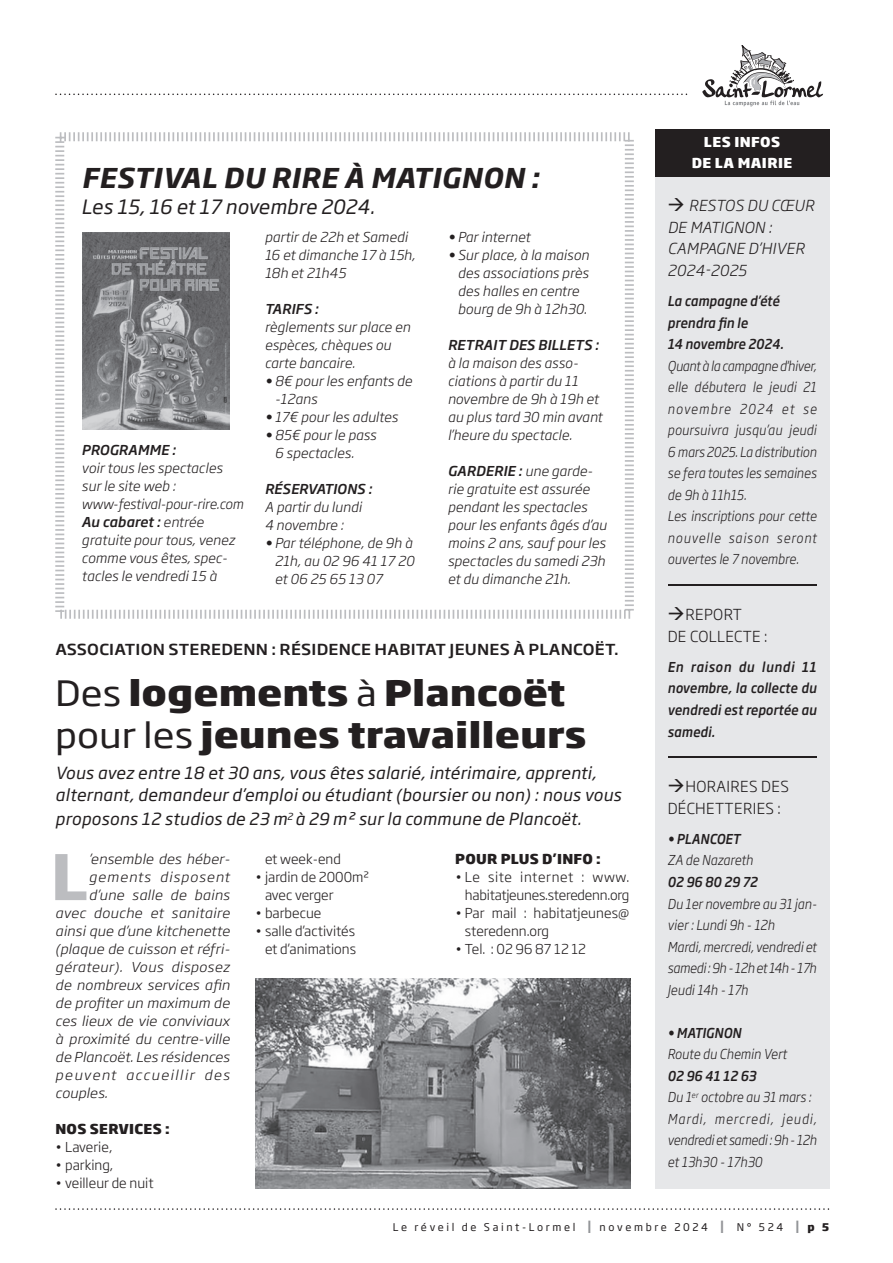
<style>
.page{position:relative;width:893px;height:1263px;background:#fff}
.page>*{position:absolute;margin:0;border:0;box-sizing:border-box;transform-origin:0 0}
.t1{font:700 61.95px "Soho Gothic Pro";color:#bcbdc0;scale:1.05 1}
.t2{font:800 34.5px/42px "Soho Gothic Pro";color:#231f20;scale:1.1 1}
.t3{font:italic 700 27px "Soho Gothic Pro";letter-spacing:.025em;color:#231f20}
.t4{font:italic 19.5px "Soho Gothic Pro";letter-spacing:.01em;color:#231f20}
.t5{font:italic 16.5px/22.5px "Soho Gothic Pro";letter-spacing:.02em;color:#231f20}
.t6{font:500 15px "Soho Gothic Pro";letter-spacing:.015em;color:#231f20;scale:1.1 1}
.t7{font:italic 300 15px/21.6px "Soho Gothic Pro";letter-spacing:.025em;color:#231f20}
.t8{font:300 15px/21.6px "Soho Gothic Pro";letter-spacing:.025em;color:#231f20}
.t9{font:italic 300 13.5px/18px "Soho Gothic Pro";letter-spacing:.01em;color:#231f20}
.t10{font:italic 300 13.5px/21.6px "Soho Gothic Pro";letter-spacing:.01em;color:#231f20;scale:.9 1}
.t11{font:italic 300 13.5px "Soho Gothic Pro";letter-spacing:.01em;color:#231f20;scale:1.05 1}
.t12{font:300 13.5px/18px "Soho Gothic Pro";color:#231f20}
.t13{font:italic 500 13.5px/21.6px "Soho Gothic Pro";letter-spacing:.01em;color:#231f20;scale:.9 1}
.t14{font:italic 500 13.5px "Soho Gothic Pro";letter-spacing:.01em;color:#231f20}
.t15{font:300 13.5px/18px "Soho Gothic Pro";letter-spacing:-.02em;color:#231f20;text-align:right}
.t16{font:800 13.5px "Soho Gothic Pro";letter-spacing:.025em;color:#231f20}
.t17{font:italic 300 13.5px "Soho Gothic Pro";letter-spacing:.035em;color:#231f20;scale:1.05 1}
.t18{font:italic 300 13.5px "Soho Gothic Pro";letter-spacing:.1em;color:#231f20;scale:1.05 1}
.t19{font:800 13.5px/21.6px "Soho Gothic Pro";letter-spacing:.035em;color:#fff;text-align:center}
.t20{font:italic 300 13.5px "Soho Gothic Pro";letter-spacing:.075em;color:#231f20;scale:1.05 1}
.t21{font:10.5px "Soho Gothic Pro";letter-spacing:.25em;color:#231f20}
.s1{font-weight:500}
.s2{font-weight:400}
.s3{font-weight:500;font-size:16.65px;color:#939598}
.s4{font-weight:800}
</style>
<div class="page">
<svg style="left:55px;top:1208px;width:774px;height:2px"></svg>
<svg style="left:702px;top:45px;width:121px;height:62px"></svg>
<svg style="left:55px;top:94px;width:632px;height:1px"></svg>
<img style="left:255px;top:978px;width:375px;height:210px">
<div style="left:655px;top:132px;width:174px;height:1056px;background:#e6e7e9"></div>
<div style="left:655px;top:130px;width:174px;height:25px;background:#231f20"></div>
<div style="left:655px;top:151px;width:174px;height:26px;background:#231f20"></div>
<hr style="left:668px;top:584px;width:148px;height:2px;background:#231f20">
<hr style="left:668px;top:756px;width:148px;height:2px;background:#231f20">
<svg style="left:55px;top:132px;width:579px;height:487px"></svg>
<img style="left:82px;top:232px;width:148px;height:197px">
<h3 class="t3" style="left:81px;top:157px;width:459px">FESTIVAL DU RIRE À MATIGNON :</h3>
<h3 class="t4" style="left:81px;top:191px;width:295px">Les 15, 16 et 17 novembre 2024.</h3>
<p class="t14" style="left:82px;top:439px;width:96px">PROGRAMME :</p>
<p class="t9" style="left:82px;top:458px;width:163px">voir tous les spectacles sur le site web : www-festival-pour-rire.com<br><span class="s1">Au cabaret :</span> entrée gratuite pour tous, venez comme vous êtes, spec&shy;tacles le vendredi 15 à</p>
<p class="t9" style="left:265px;top:228px;width:152px">partir de 22h et Samedi<br>16 et dimanche 17 à 15h,<br>18h et 21h45</p>
<p class="t14" style="left:265px;top:299px;width:55px">TARIFS :</p>
<p class="t9" style="left:265px;top:318px;width:147px">règlements sur place en espèces, chèques ou carte bancaire.</p>
<p class="t9" style="left:275px;top:372px;width:139px;text-indent:-10px">• 8€ pour les enfants de -12ans</p>
<p class="t9" style="left:265px;top:408px;width:135px">• 17€ pour les adultes</p>
<p class="t9" style="left:275px;top:426px;width:103px;text-indent:-10px">• 85€ pour le pass<br>6 spectacles.</p>
<p class="t14" style="left:265px;top:479px;width:109px">RÉSERVATIONS :</p>
<p class="t9" style="left:265px;top:497px;width:99px">A partir du lundi<br>4 novembre :</p>
<p class="t9" style="left:275px;top:533px;width:141px;text-indent:-10px">• Par téléphone, de 9h à<br>21h, au 02 96 41 17 20 et 06 25 65 13 07</p>
<p class="t9" style="left:448px;top:227px;width:84px">• Par internet</p>
<p class="t9" style="left:458px;top:245px;width:133px;text-indent:-10px">• Sur place, à la maison des associations près des halles en centre bourg de 9h à 12h30.</p>
<p class="t14" style="left:448px;top:335px;width:153px">RETRAIT DES BILLETS :</p>
<p class="t9" style="left:448px;top:353px;width:156px">à la maison des asso&shy;ciations à partir du 11 novembre de 9h à 19h et au plus tard 30 min avant l’heure du spectacle.</p>
<p class="t9" style="left:448px;top:461px;width:161px"><span class="s1">GARDERIE :</span> une garde&shy;rie gratuite est assurée pendant les spectacles pour les enfants âgés d’au moins 2 ans, sauf pour les spectacles du samedi 23h et du dimanche 21h.</p>
<p class="t6" style="left:55px;top:638px;width:514px">ASSOCIATION STEREDENN : RÉSIDENCE HABITAT JEUNES À PLANCOËT.</p>
<h2 class="t2" style="left:55px;top:670px;width:484px"><span class="s2">Des</span> logements <span class="s2">à</span> Plancoët <span class="s2">pour les</span> jeunes travailleurs</h2>
<p class="t5" style="left:55px;top:761px;width:567px">Vous avez entre 18 et 30 ans, vous êtes salarié, intérimaire, apprenti, alternant, demandeur d’emploi ou étudiant (boursier ou non) : nous vous</p>
<p class="t5" style="left:55px;top:807px;width:528px">proposons 12 studios de 23 m<sup>2</sup> à 29 m2 sur la commune de Plancoët.</p>
<h1 class="t1" style="left:51px;top:828px;width:37px">L</h1>
<p class="t11" style="left:89px;top:848px;width:136px">’ensemble des héber-</p>
<p class="t20" style="left:89px;top:866px;width:136px">gements disposent</p>
<p class="t11" style="left:89px;top:884px;width:136px">d’une salle de bains</p>
<p class="t11" style="left:55px;top:902px;width:168px">avec douche et sanitaire</p>
<p class="t11" style="left:55px;top:920px;width:168px">ainsi que d’une kitchenette</p>
<p class="t11" style="left:55px;top:938px;width:168px">(plaque de cuisson et réfri-</p>
<p class="t17" style="left:55px;top:956px;width:168px">gérateur). Vous disposez</p>
<p class="t11" style="left:55px;top:974px;width:168px">de nombreux services afin</p>
<p class="t11" style="left:55px;top:992px;width:168px">de profiter un maximum de</p>
<p class="t11" style="left:55px;top:1010px;width:168px">ces lieux de vie conviviaux</p>
<p class="t11" style="left:55px;top:1028px;width:168px">à proximité du centre-ville</p>
<p class="t11" style="left:55px;top:1046px;width:168px">de Plancoët. Les résidences</p>
<p class="t18" style="left:55px;top:1064px;width:168px">peuvent accueillir des</p>
<p class="t11" style="left:55px;top:1082px;width:51px">couples.</p>
<p class="t16" style="left:55px;top:1118px;width:116px">NOS SERVICES :</p>
<p class="t12" style="left:55px;top:1137px;width:59px">• Laverie,</p>
<p class="t12" style="left:55px;top:1155px;width:59px">• parking,</p>
<p class="t12" style="left:55px;top:1173px;width:100px">• veilleur de nuit</p>
<p class="t12" style="left:265px;top:849px;width:77px">et week-end</p>
<p class="t12" style="left:265px;top:867px;width:106px;text-indent:-10px">• jardin de 2000m² avec verger</p>
<p class="t12" style="left:255px;top:903px;width:68px">• barbecue</p>
<p class="t12" style="left:255px;top:921px;width:102px;text-align:right">• salle d’activités et d’animations</p>
<p class="t16" style="left:455px;top:848px;width:147px">POUR PLUS D’INFO :</p>
<p class="t15" style="left:455px;top:867px;width:176px">• Le site internet : www. habitatjeunes.steredenn.org</p>
<p class="t12" style="left:465px;top:903px;width:166px;text-indent:-10px">• Par mail : habitatjeunes@ steredenn.org</p>
<p class="t12" style="left:455px;top:939px;width:133px">• Tel. : 02 96 87 12 12</p>
<p class="t19" style="left:692px;top:130px;width:102px">LES INFOS<br>DE LA MAIRIE</p>
<p class="t7" style="left:668px;top:194px;width:148px">→ RESTOS DU CŒUR<br>DE MATIGNON :<br>CAMPAGNE D’HIVER<br>2024-2025</p>
<p class="t13" style="left:668px;top:289px;width:130px">La campagne d’été prendra fin le<br>14 novembre 2024.</p>
<p class="t10" style="left:668px;top:354px;width:167px">Quant à la campagne d'hiver, elle débutera le jeudi 21 novembre 2024 et se poursuivra jusqu’au jeudi<br>6 mars 2025. La distribution se fera toutes les semaines de 9h à 11h15.<br>Les inscriptions pour cette nouvelle saison seront ouvertes le 7 novembre.</p>
<p class="t8" style="left:668px;top:603px;width:101px">→REPORT<br>DE COLLECTE :</p>
<p class="t13" style="left:668px;top:655px;width:167px;text-align:justify">En raison du lundi 11 novembre, la collecte du vendredi est reportée au samedi.</p>
<p class="t8" style="left:668px;top:775px;width:123px">→HORAIRES DES<br>DÉCHETTERIES :</p>
<p class="t13" style="left:668px;top:827px;width:82px">• PLANCOET</p>
<p class="t10" style="left:668px;top:849px;width:96px">ZA de Nazareth</p>
<p class="t13" style="left:668px;top:870px;width:101px">02 96 80 29 72</p>
<p class="t10" style="left:668px;top:892px;width:167px">Du 1er novembre au 31 jan&shy;vier : Lundi 9h - 12h<br>Mardi, mercredi, vendredi et samedi : 9h - 12h et 14h - 17h<br>Jeudi 14h - 17h</p>
<p class="t13" style="left:668px;top:1021px;width:83px">• MATIGNON</p>
<p class="t10" style="left:668px;top:1043px;width:134px">Route du Chemin Vert</p>
<p class="t10" style="left:668px;top:1064px;width:167px"><span class="s1">02 96 41 12 63<br></span>Du 1<sup>er</sup> octobre au 31 mars :<br>Mardi, mercredi, jeudi, vendredi et samedi : 9h - 12h et 13h30 - 17h30</p>
<p class="t21" style="left:393px;top:1219px;width:438px">Le réveil de Saint-Lormel <span class="s3">I</span> novembre 2024 <span class="s3">I</span> N° 524 <span class="s3">I</span> <span class="s4">p 5</span></p>
</div>
